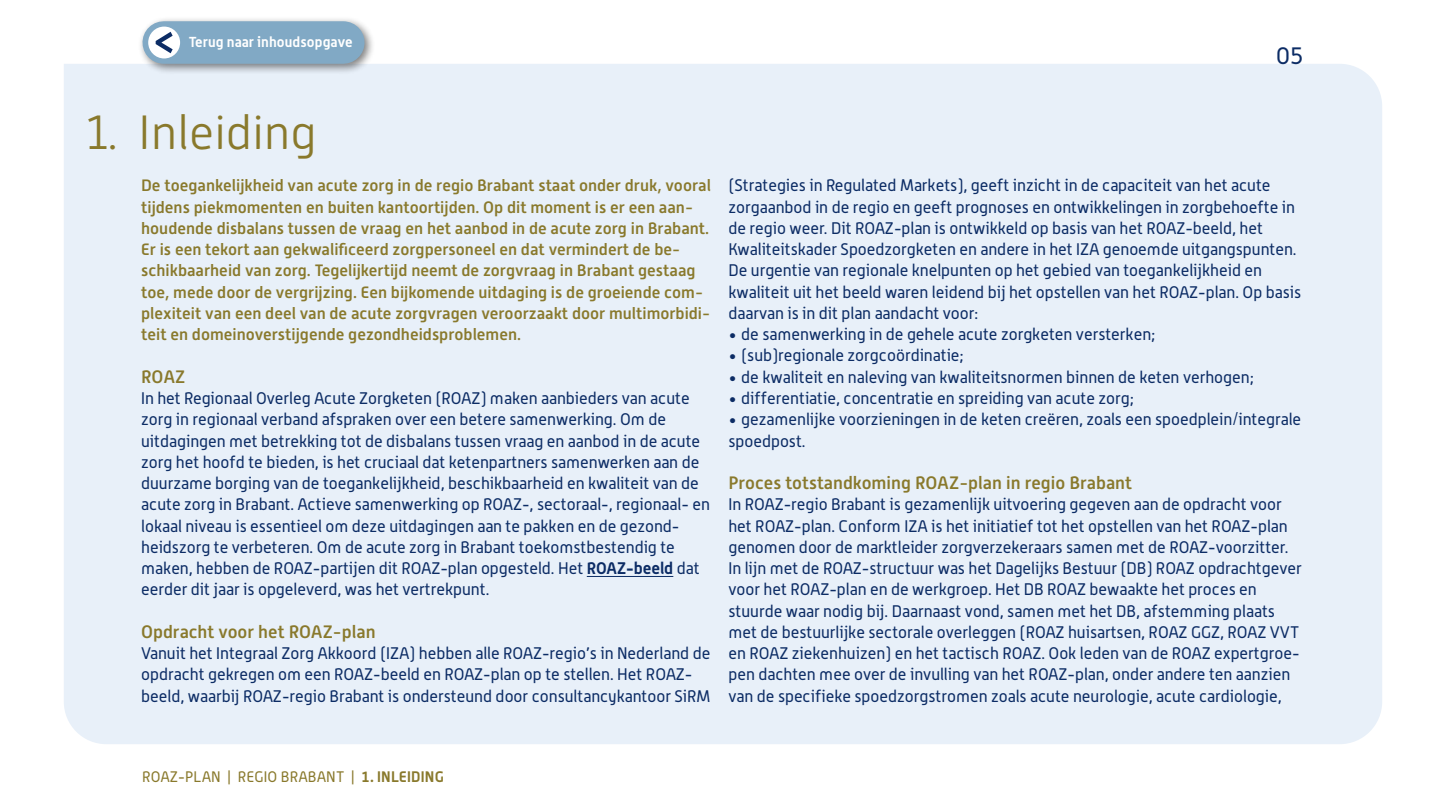
<style>
.page{position:relative;width:1446px;height:808px;background:#fff}
.page>*{position:absolute;margin:0;border:0;box-sizing:border-box;transform-origin:0 0}
.Kop_light_32pt{font:300 48px "Alwyn New";color:#89792c}
.Kop_light_32pt-2{font:24px "Alwyn";color:#0c2c65}
.Tussenkopje_digitale_brochure{font:500 18px "Alwyn New";color:#89792c}
.Bodytekst_11pt{font:16.5px/21.3px "Alwyn";color:#0c2c65}
.Intro_medium_11_pt{font:500 16.5px/21.3px "Alwyn New";color:#89792c}
.intro{font:15px "Alwyn";letter-spacing:.015em;color:#89792c}
.inhoudsopgave{font:700 14.25px "Alwyn";letter-spacing:.01em;color:#fff}
.s1{font-weight:700}
</style>
<div class="page">
<div style="left:64px;top:64px;width:1318px;height:680px;background:#e8f0f9"></div>
<hr style="left:587px;top:576px;width:86px;height:1px;background:#0c2c65">
<div style="left:138px;top:16px;width:237px;height:59px;background:#000;opacity:.5"></div>
<div style="left:164px;top:21px;width:179px;height:43px;background:#81a9c5"></div>
<div style="left:148px;top:27px;width:32px;height:31px;background:#fff;border-radius:50%"></div>
<svg style="left:156px;top:32px;width:17px;height:21px"></svg>
<p class="inhoudsopgave" style="left:189px;top:33px;width:166px">Terug naar inhoudsopgave</p>
<p class="Kop_light_32pt-2" style="left:1276px;top:41px;width:29px">05</p>
<p class="Kop_light_32pt" style="left:86px;top:106px;width:232px">1. Inleiding</p>
<p class="Intro_medium_11_pt" style="left:141px;top:175px;width:571px">De toegankelijkheid van acute zorg in de regio Brabant staat onder druk, vooral tijdens piekmomenten en buiten kantoortijden. Op dit moment is er een aan&shy;houdende disbalans tussen de vraag en het aanbod in de acute zorg in Brabant.<br>Er is een tekort aan gekwalificeerd zorgpersoneel en dat vermindert de be&shy;schikbaarheid van zorg. Tegelijkertijd neemt de zorgvraag in Brabant gestaag toe, mede door de vergrijzing. Een bijkomende uitdaging is de groeiende com&shy;plexiteit van een deel van de acute zorgvragen veroorzaakt door multimorbidi&shy;teit en domeinoverstijgende gezondheidsproblemen.</p>
<p class="Tussenkopje_digitale_brochure" style="left:141px;top:366px;width:46px">ROAZ</p>
<p class="Bodytekst_11pt" style="left:141px;top:387px;width:570px">In het Regionaal Overleg Acute Zorgketen (ROAZ) maken aanbieders van acute zorg in regionaal verband afspraken over een betere samenwerking. Om de uitdagingen met betrekking tot de disbalans tussen vraag en aanbod in de acute zorg het hoofd te bieden, is het cruciaal dat ketenpartners samenwerken aan de duurzame borging van de toegankelijkheid, beschikbaarheid en kwaliteit van de acute zorg in Brabant. Actieve samenwerking op ROAZ-, sectoraal-, regionaal- en lokaal niveau is essentieel om deze uitdagingen aan te pakken en de gezond&shy;heidszorg te verbeteren. Om de acute zorg in Brabant toekomstbestendig te maken, hebben de ROAZ-partijen dit ROAZ-plan opgesteld. Het <span class="s1">ROAZ-beeld</span> dat eerder dit jaar is opgeleverd, was het vertrekpunt.</p>
<p class="Tussenkopje_digitale_brochure" style="left:141px;top:621px;width:236px">Opdracht voor het ROAZ-plan</p>
<p class="Bodytekst_11pt" style="left:141px;top:642px;width:571px">Vanuit het Integraal Zorg Akkoord (IZA) hebben alle ROAZ-regio’s in Nederland de opdracht gekregen om een ROAZ-beeld en ROAZ-plan op te stellen. Het ROAZ&shy;beeld, waarbij ROAZ-regio Brabant is ondersteund door consultancykantoor SiRM</p>
<p class="Bodytekst_11pt" style="left:728px;top:175px;width:574px">(Strategies in Regulated Markets), geeft inzicht in de capaciteit van het acute zorgaanbod in de regio en geeft prognoses en ontwikkelingen in zorgbehoefte in de regio weer. Dit ROAZ-plan is ontwikkeld op basis van het ROAZ-beeld, het Kwaliteitskader Spoedzorgketen en andere in het IZA genoemde uitgangspunten.<br>De urgentie van regionale knelpunten op het gebied van toegankelijkheid en kwaliteit uit het beeld waren leidend bij het opstellen van het ROAZ-plan. Op basis daarvan is in dit plan aandacht voor:</p>
<p class="Bodytekst_11pt" style="left:728px;top:323px;width:428px">• de samenwerking in de gehele acute zorgketen versterken;</p>
<p class="Bodytekst_11pt" style="left:728px;top:345px;width:237px">• (sub)regionale zorgcoördinatie;</p>
<p class="Bodytekst_11pt" style="left:728px;top:366px;width:527px">• de kwaliteit en naleving van kwaliteitsnormen binnen de keten verhogen;</p>
<p class="Bodytekst_11pt" style="left:728px;top:387px;width:407px">• differentiatie, concentratie en spreiding van acute zorg;</p>
<p class="Bodytekst_11pt" style="left:728px;top:408px;width:574px">• gezamenlijke voorzieningen in de keten creëren, zoals een spoedplein/integrale spoedpost.</p>
<p class="Tussenkopje_digitale_brochure" style="left:728px;top:473px;width:405px">Proces totstandkoming ROAZ-plan in regio Brabant</p>
<p class="Bodytekst_11pt" style="left:728px;top:493px;width:575px">In ROAZ-regio Brabant is gezamenlijk uitvoering gegeven aan de opdracht voor het ROAZ-plan. Conform IZA is het initiatief tot het opstellen van het ROAZ-plan genomen door de marktleider zorgverzekeraars samen met de ROAZ-voorzitter.<br>In lijn met de ROAZ-structuur was het Dagelijks Bestuur (DB) ROAZ opdrachtgever voor het ROAZ-plan en de werkgroep. Het DB ROAZ bewaakte het proces en stuurde waar nodig bij. Daarnaast vond, samen met het DB, afstemming plaats met de bestuurlijke sectorale overleggen (ROAZ huisartsen, ROAZ GGZ, ROAZ VVT en ROAZ ziekenhuizen) en het tactisch ROAZ. Ook leden van de ROAZ expertgroe&shy;pen dachten mee over de invulling van het ROAZ-plan, onder andere ten aanzien van de specifieke spoedzorgstromen zoals acute neurologie, acute cardiologie,</p>
<p class="intro" style="left:142px;top:768px;width:303px">ROAZ-PLAN | REGIO BRABANT | <span class="s1">1. INLEIDING</span></p>
</div>
